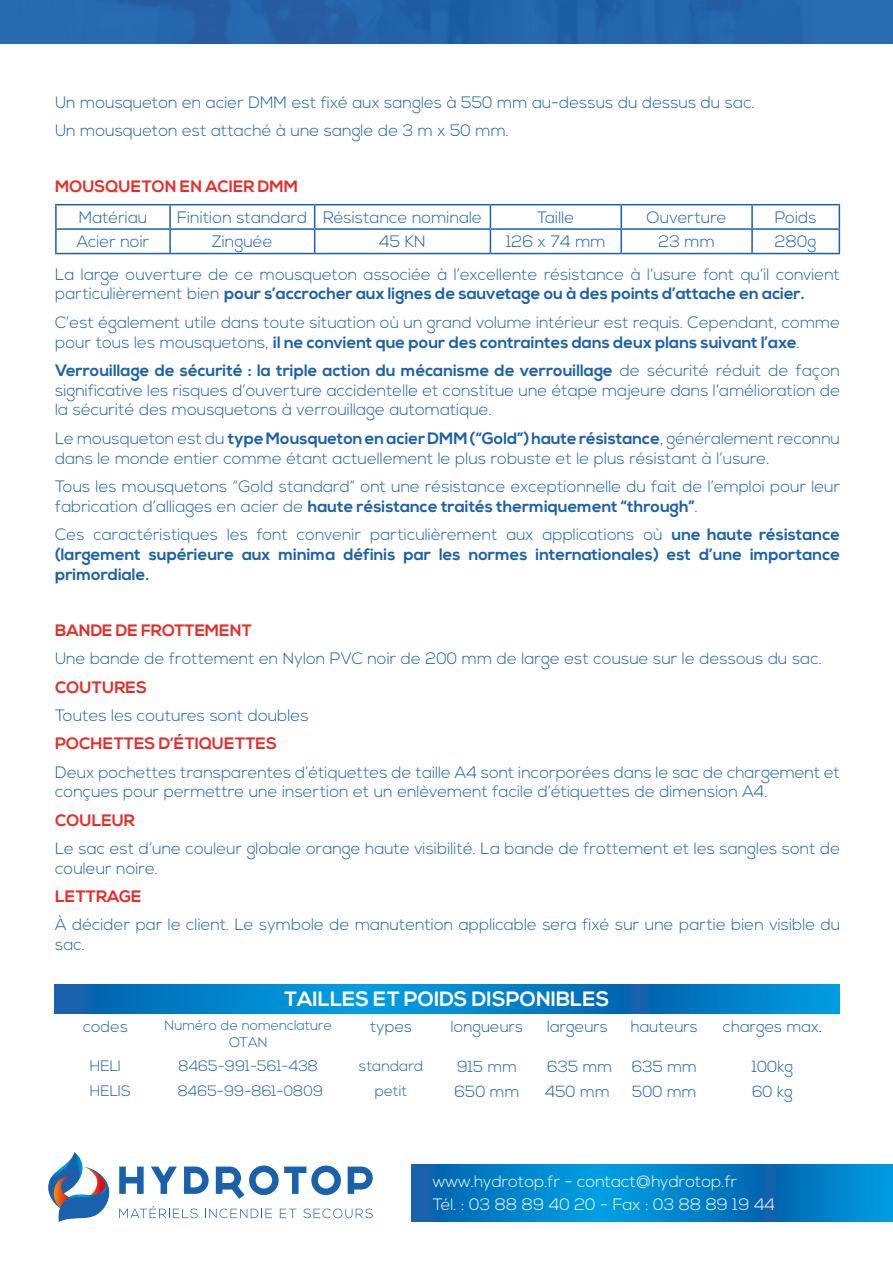
<style>
.page{position:relative;width:893px;height:1263px;background:#fff}
.page>*{position:absolute;margin:0;border:0;box-sizing:border-box;transform-origin:0 0}
.t1{font:700 20.7px "Nexa";color:#fff}
.t2{font:300 16.5px/19.8px "Nexa";color:#1961ac}
.t3{font:700 16.5px/19.8px "Nexa";color:#1961ac}
.t4{font:700 16.5px "Nexa";color:#e62e29}
.t5{font:300 16.5px/22.5px "Nexa";color:#fff}
.t6{font:300 16.05px "Nexa";color:#1961ac}
.t7{font:300 15.9px "Nexa";color:#1961ac}
.t8{font:300 15px "Nexa";color:#1961ac}
.t9{font:300 13.95px/16.6px "Nexa";color:#1961ac;text-align:center}
.s1{font-weight:700}
.s2{font-weight:300}
.s3{color:#000}
</style>
<div class="page">
<svg style="left:411px;top:1164px;width:482px;height:58px;background:#0181c8"></svg>
<svg style="left:48px;top:1152px;width:325px;height:70px"></svg>
<img style="left:0;top:0;width:893px;height:43px">
<hr style="left:55px;top:230px;width:2px;height:23px;background:#1961ac">
<hr style="left:55px;top:253px;width:115px;height:1px;background:#1961ac">
<hr style="left:55px;top:204px;width:115px;height:1px;background:#1961ac">
<hr style="left:55px;top:205px;width:2px;height:23px;background:#1961ac">
<hr style="left:315px;top:204px;width:175px;height:1px;background:#1961ac">
<hr style="left:621px;top:204px;width:131px;height:1px;background:#1961ac">
<hr style="left:55px;top:228px;width:115px;height:2px;background:#1961ac">
<hr style="left:170px;top:228px;width:145px;height:2px;background:#1961ac">
<hr style="left:315px;top:228px;width:175px;height:2px;background:#1961ac">
<hr style="left:490px;top:228px;width:131px;height:2px;background:#1961ac">
<hr style="left:621px;top:228px;width:131px;height:2px;background:#1961ac">
<hr style="left:752px;top:228px;width:88px;height:2px;background:#1961ac">
<hr style="left:315px;top:253px;width:175px;height:1px;background:#1961ac">
<hr style="left:621px;top:253px;width:131px;height:1px;background:#1961ac">
<hr style="left:170px;top:204px;width:145px;height:1px;background:#1961ac">
<hr style="left:169px;top:205px;width:2px;height:23px;background:#1961ac">
<hr style="left:169px;top:230px;width:2px;height:23px;background:#1961ac">
<svg style="left:314px;top:205px;width:1px;height:48px"></svg>
<hr style="left:170px;top:253px;width:145px;height:1px;background:#1961ac">
<hr style="left:490px;top:204px;width:131px;height:1px;background:#1961ac">
<hr style="left:620px;top:205px;width:2px;height:23px;background:#1961ac">
<svg style="left:490px;top:205px;width:1px;height:48px"></svg>
<hr style="left:620px;top:230px;width:2px;height:23px;background:#1961ac">
<hr style="left:490px;top:253px;width:131px;height:1px;background:#1961ac">
<hr style="left:752px;top:204px;width:88px;height:1px;background:#1961ac">
<hr style="left:751px;top:205px;width:2px;height:23px;background:#1961ac">
<hr style="left:751px;top:230px;width:2px;height:23px;background:#1961ac">
<svg style="left:839px;top:205px;width:1px;height:48px"></svg>
<hr style="left:752px;top:253px;width:88px;height:1px;background:#1961ac">
<svg style="left:54px;top:984px;width:786px;height:29px;background:#0181c8"></svg>
<p class="t2" style="left:55px;top:88px;width:701px;line-height:28.3px">Un mousqueton en acier DMM est fixé aux sangles à 550 mm au-dessus du dessus du sac.<br>Un mousqueton est attaché à une sangle de 3 m x 50 mm.</p>
<p class="t4" style="left:55px;top:177px;width:244px">MOUSQUETON EN ACIER DMM</p>
<p class="t2" style="left:79px;top:208px;width:70px">Matériau</p>
<p class="t2" style="left:177px;top:208px;width:306px">Finition standard Résistance nominale</p>
<p class="t2" style="left:537px;top:208px;width:39px">Taille</p>
<p class="t2" style="left:647px;top:208px;width:82px">Ouverture</p>
<p class="t2" style="left:775px;top:208px;width:43px">Poids</p>
<p class="t2" style="left:77px;top:233px;width:74px">Acier noir</p>
<p class="t2" style="left:212px;top:233px;width:62px">Zinguée</p>
<p class="t2" style="left:379px;top:233px;width:48px">45 KN</p>
<p class="t2" style="left:506px;top:233px;width:101px">126 x 74 mm</p>
<p class="t2" style="left:658px;top:233px;width:58px">23 mm</p>
<p class="t2" style="left:55px;top:226px;width:786px;line-height:32.1px;text-indent:720px">280g<br>La large ouverture de ce mousqueton associée à l’excellente résistance à l’usure font qu’il convient</p>
<p class="t2" style="left:55px;top:280px;width:786px;line-height:28.3px">particulièrement bien <span class="s1">pour s’accrocher aux lignes de sauvetage ou à des points d’attache en acier.<br></span>C’est également utile dans toute situation où un grand volume intérieur est requis. Cependant, comme</p>
<p class="t3" style="left:55px;top:328px;width:786px;line-height:28.3px"><span class="s2">pour tous les mousquetons,</span> il ne convient que pour des contraintes dans deux plans suivant l’axe<span class="s2">.<br></span>Verrouillage de sécurité : la triple action du mécanisme de verrouillage <span class="s2">de sécurité réduit de façon</span></p>
<p class="t2" style="left:55px;top:381px;width:786px">significative les risques d’ouverture accidentelle et constitue une étape majeure dans l’amélioration de la sécurité des mousquetons à verrouillage automatique.</p>
<p class="t2" style="left:55px;top:429px;width:786px">Le mousqueton est du <span class="s1">type Mousqueton en acier DMM (“Gold”) haute résistance</span>, généralement reconnu dans le monde entier comme étant actuellement le plus robuste et le plus résistant à l’usure.</p>
<p class="t2" style="left:55px;top:477px;width:786px">Tous les mousquetons “Gold standard” ont une résistance exceptionnelle du fait de l’emploi pour leur fabrication d’alliages en acier de <span class="s1">haute résistance traités thermiquement “through”</span>.</p>
<p class="t3" style="left:55px;top:525px;width:786px;text-align:justify"><span class="s2">Ces caractéristiques les font convenir particulièrement aux applications où</span> une haute résistance (largement supérieure aux minima définis par les normes internationales) est d’une importance primordiale.</p>
<p class="t4" style="left:55px;top:621px;width:198px">BANDE DE FROTTEMENT</p>
<p class="t2" style="left:55px;top:650px;width:768px">Une bande de frottement en Nylon PVC noir de 200 mm de large est cousue sur le dessous du sac.</p>
<p class="t4" style="left:55px;top:677px;width:94px">COUTURES</p>
<p class="t2" style="left:55px;top:706px;width:255px">Toutes les coutures sont doubles</p>
<p class="t4" style="left:55px;top:734px;width:223px">POCHETTES D’ÉTIQUETTES</p>
<p class="t2" style="left:55px;top:763px;width:786px">Deux pochettes transparentes d’étiquettes de taille A4 sont incorporées dans le sac de chargement et conçues pour permettre une insertion et un enlèvement facile d’étiquettes de dimension A4.</p>
<p class="t4" style="left:55px;top:810px;width:81px">COULEUR</p>
<p class="t2" style="left:55px;top:839px;width:786px">Le sac est d’une couleur globale orange haute visibilité. La bande de frottement et les sangles sont de couleur noire.</p>
<p class="t4" style="left:55px;top:887px;width:88px">LETTRAGE</p>
<p class="t2" style="left:55px;top:916px;width:786px">À décider par le client. Le symbole de manutention applicable sera fixé sur une partie bien visible du sac.</p>
<p class="t1" style="left:284px;top:987px;width:326px">TAILLES ET POIDS DISPONIBLES</p>
<p class="t7" style="left:83px;top:1017px;width:46px">codes</p>
<p class="t9" style="left:165px;top:1018px;width:169px">Numéro de nomenclature<br>OTAN</p>
<p class="t6" style="left:370px;top:1017px;width:44px">types</p>
<p class="t7" style="left:451px;top:1017px;width:74px">longueurs</p>
<p class="t6" style="left:547px;top:1017px;width:62px">largeurs</p>
<p class="t6" style="left:631px;top:1017px;width:68px">hauteurs</p>
<p class="t6" style="left:723px;top:1017px;width:101px">charges max<span class="s3">.</span></p>
<p class="t8" style="left:90px;top:1057px;width:33px">HELI</p>
<p class="t8" style="left:178px;top:1057px;width:141px">8465-991-561-438</p>
<p class="t8" style="left:359px;top:1057px;width:66px">standard</p>
<p class="t7" style="left:457px;top:1057px;width:61px">915 mm</p>
<p class="t6" style="left:547px;top:1057px;width:151px">635 mm 635 mm</p>
<p class="t6" style="left:752px;top:1057px;width:43px">100kg</p>
<p class="t8" style="left:90px;top:1083px;width:42px">HELIS</p>
<p class="t8" style="left:178px;top:1082px;width:147px">8465-99-861-0809</p>
<p class="t8" style="left:375px;top:1082px;width:34px">petit</p>
<p class="t6" style="left:455px;top:1082px;width:66px">650 mm</p>
<p class="t6" style="left:545px;top:1082px;width:66px">450 mm</p>
<p class="t6" style="left:632px;top:1082px;width:66px">500 mm</p>
<p class="t6" style="left:752px;top:1082px;width:42px">60 kg</p>
<p class="t5" style="left:433px;top:1171px;width:344px">www.hydrotop.fr - contact@hydrotop.fr<br>Tél. : 03 88 89 40 20 - Fax : 03 88 89 19 44</p>
</div>
